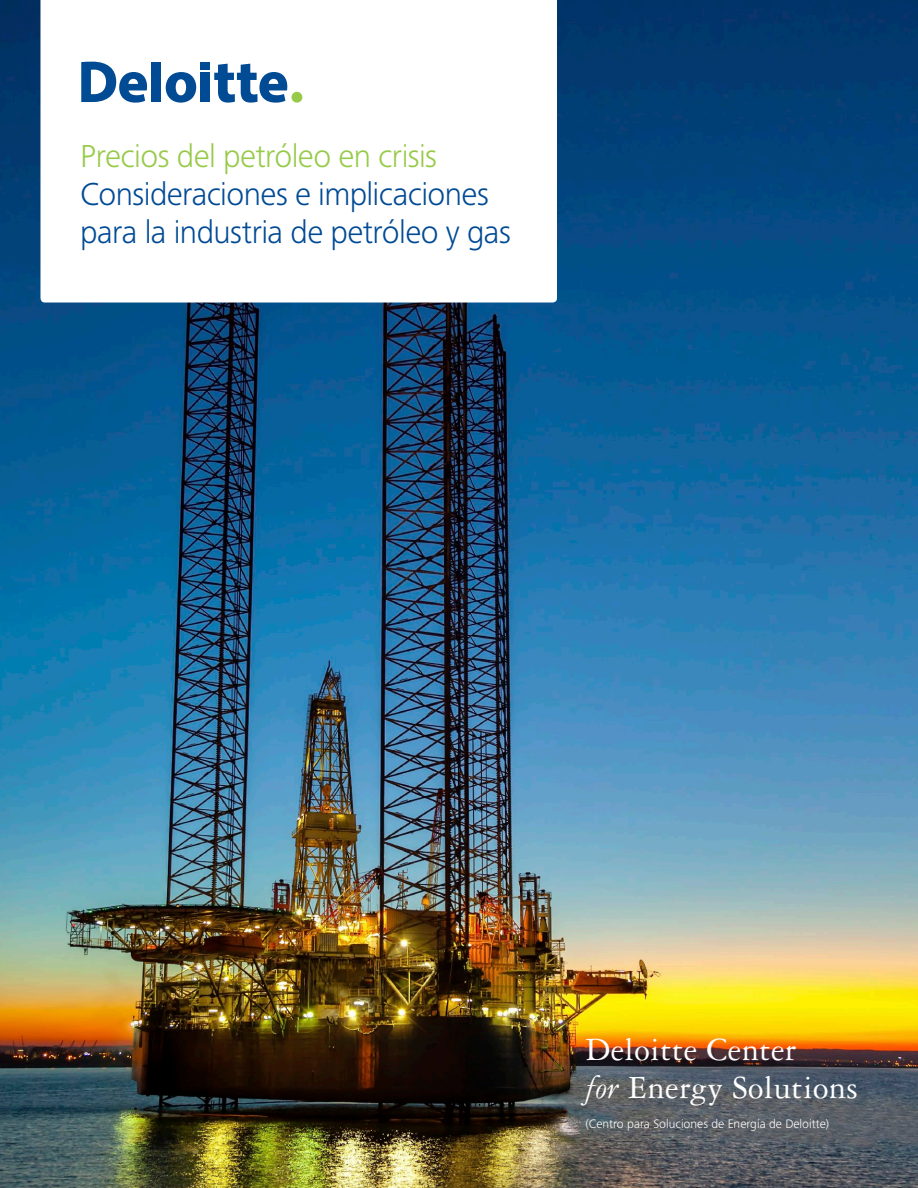
<style>
.page{position:relative;width:918px;height:1188px;background:#fff}
.page>*{position:absolute;margin:0;border:0;box-sizing:border-box;transform-origin:0 0}
.t1{font:34.5px "Garamond 3 LT Std";letter-spacing:.01em;color:#fff}
.Cover_heading__30-35{font:300 33px/38.2px "Frutiger Next Pro";letter-spacing:-.02em;color:#014a94}
.t2{font:300 12.75px "Frutiger Next Pro";color:#fff}
.s1{color:#97ca49}
.s2{font-style:italic}
</style>
<div class="page">
<img style="left:0;top:0;width:918px;height:1188px">
<svg style="left:40px;top:0;width:517px;height:303px"></svg>
<div style="left:152px;top:62px;width:9px;height:40px;background:#014a94"></div>
<svg style="left:166px;top:72px;width:30px;height:31px"></svg>
<div style="left:200px;top:73px;width:10px;height:29px;background:#014a94"></div>
<div style="left:200px;top:62px;width:10px;height:8px;background:#014a94"></div>
<svg style="left:214px;top:64px;width:73px;height:39px"></svg>
<div style="left:292px;top:92px;width:10px;height:11px;background:#97ca49;border-radius:50%"></div>
<svg style="left:81px;top:62px;width:66px;height:41px"></svg>
<p class="Cover_heading__30-35" style="left:80px;top:137px;width:432px"><span class="s1">Precios del petróleo en crisis<br></span>Consideraciones e implicaciones para la industria de petróleo y gas</p>
<p class="t1" style="left:586px;top:1031px;width:212px">Deloitte Center</p>
<p class="t1" style="left:586px;top:1068px;width:274px"><span class="s2">for</span> Energy Solutions</p>
<p class="t2" style="left:586px;top:1116px;width:245px">(Centro para Soluciones de Energía de Deloitte)</p>
</div>
